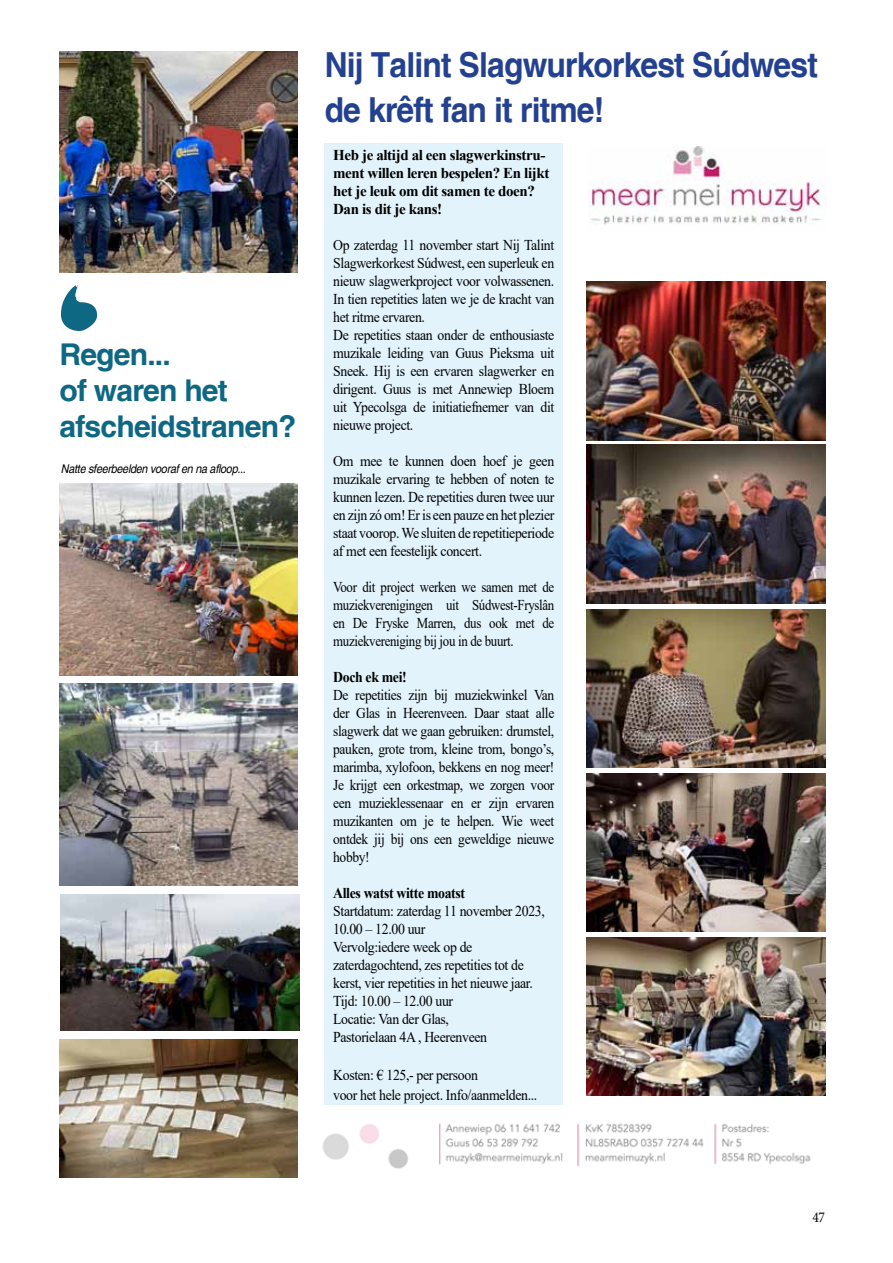
<style>
.page{position:relative;width:893px;height:1263px;background:#fff}
.page>*{position:absolute;margin:0;border:0;box-sizing:border-box;transform-origin:0 0}
.t1{font:700 34.5px/45px "Helvetica";letter-spacing:-.025em;color:#234190;scale:.92 1}
.t2{font:700 30px/36px "Helvetica";letter-spacing:-.025em;color:#0e6783}
.t3{font:15px/18px "Times New Roman";letter-spacing:-.025em;color:#000;scale:.92 1}
.t4{font:15px/18px "Times New Roman";letter-spacing:-.025em;color:#000;text-align:justify;scale:.9 1}
.t5{font:15px/18px "Times New Roman";letter-spacing:-.025em;color:#000;text-align:justify;scale:.86 1}
.t6{font:700 15px/18px "Times New Roman";letter-spacing:-.025em;color:#000}
.t7{font:700 15px "Times New Roman";letter-spacing:-.025em;color:#000;scale:.92 1}
.t8{font:15px "Minion Pro";color:#000;scale:.9 1}
.t9{font:italic 12px "Helvetica";letter-spacing:-.025em;color:#000;scale:.9 1}
</style>
<div class="page">
<div style="left:325px;top:144px;width:238px;height:965px;background:#e2f3fb"></div>
<img style="left:588px;top:147px;width:238px;height:78px">
<img style="left:322px;top:1106px;width:489px;height:63px">
<img style="left:587px;top:282px;width:238px;height:159px">
<img style="left:587px;top:445px;width:238px;height:159px">
<img style="left:587px;top:609px;width:238px;height:159px">
<img style="left:587px;top:773px;width:238px;height:159px">
<img style="left:587px;top:937px;width:238px;height:159px">
<img style="left:59px;top:483px;width:238px;height:193px">
<img style="left:60px;top:894px;width:239px;height:136px">
<img style="left:59px;top:683px;width:239px;height:202px">
<img style="left:59px;top:1040px;width:239px;height:138px">
<svg style="left:61px;top:285px;width:36px;height:46px"></svg>
<img style="left:59px;top:51px;width:239px;height:221px">
<h2 class="t2" style="left:59px;top:336px;width:239px">Regen...<br>of waren het afscheidstranen?</h2>
<p class="t9" style="left:61px;top:461px;width:207px">Natte sfeerbeelden vooraf en na afloop...</p>
<h1 class="t1" style="left:325px;top:42px;width:538px">Nij Talint Slagwurkorkest Súdwest de krêft fan it ritme!</h1>
<p class="t6" style="left:333px;top:145px;width:218px">Heb je altijd al een slagwerkinstru&shy;ment willen leren bespelen? En lijkt het je leuk om dit samen te doen?<br>Dan is dit je kans!</p>
<p class="t3" style="left:333px;top:235px;width:242px">Op zaterdag 11 november start Nij Talint Slagwerkorkest Súdwest, een superleuk en nieuw slagwerkproject voor volwassenen.<br>In tien repetities laten we je de kracht van het ritme ervaren.<br>De repetities staan onder de enthousiaste muzikale leiding van Guus Pieksma uit Sneek. Hij is een ervaren slagwerker en dirigent. Guus is met Annewiep Bloem uit Ypecolsga de initiatiefnemer van dit nieuwe project.</p>
<p class="t3" style="left:333px;top:451px;width:242px;text-align:justify">Om mee te kunnen doen hoef je geen muzikale ervaring te hebben of noten te kunnen lezen. De repetities duren twee uur en zijn zó om! Er is een pauze en het plezier staat voorop. We sluiten de repetitieperiode af met een feestelijk concert.</p>
<p class="t5" style="left:333px;top:577px;width:259px">Voor dit project werken we samen met de muziekverenigingen uit Súdwest-Fryslân en De Fryske Marren, dus ook met de muziekvereniging bij jou in de buurt.</p>
<p class="t7" style="left:333px;top:666px;width:82px">Doch ek mei!</p>
<p class="t4" style="left:333px;top:685px;width:247px">De repetities zijn bij muziekwinkel Van der Glas in Heerenveen. Daar staat alle slagwerk dat we gaan gebruiken: drumstel, pauken, grote trom, kleine trom, bongo’s, marimba, xylofoon, bekkens en nog meer!<br>Je krijgt een orkestmap, we zorgen voor een muzieklessenaar en er zijn ervaren muzikanten om je te helpen. Wie weet ontdek jij bij ons een geweldige nieuwe hobby!</p>
<p class="t7" style="left:333px;top:882px;width:145px">Alles watst witte moatst</p>
<p class="t3" style="left:333px;top:901px;width:232px">Startdatum: zaterdag 11 november 2023,<br>10.00 – 12.00 uur<br>Vervolg:iedere week op de zaterdagochtend, zes repetities tot de kerst, vier repetities in het nieuwe jaar.<br>Tijd: 10.00 – 12.00 uur<br>Locatie: Van der Glas,<br>Pastorielaan 4A , Heerenveen</p>
<p class="t3" style="left:333px;top:1064px;width:223px;line-height:19.8px">Kosten: € 125,- per persoon<br>voor het hele project. Info/aanmelden...</p>
<p class="t8" style="left:812px;top:1207px;width:16px">47</p>
</div>
